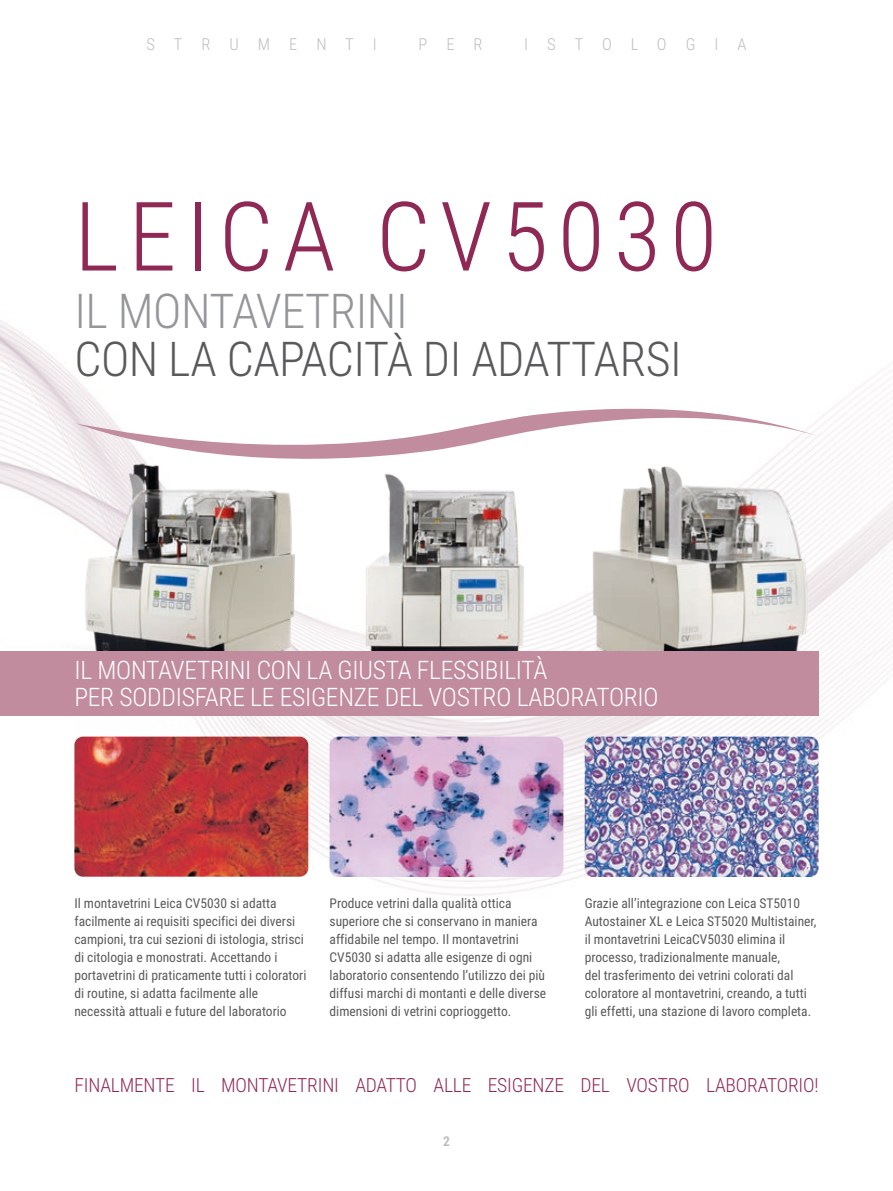
<style>
.page{position:relative;width:893px;height:1191px;background:#fff}
.page>*{position:absolute;margin:0;border:0;box-sizing:border-box;transform-origin:0 0}
.t1{font:300 96px "Roboto Condensed";letter-spacing:.1em;color:#902856}
.t2{font:300 48px "Roboto Condensed";letter-spacing:-.01em;color:#5a5a5c}
.t3{font:300 48px "Roboto Condensed";letter-spacing:-.01em;color:#949699}
.t4{font:300 25.5px/27px "Roboto Condensed";letter-spacing:-.01em;color:#fff}
.t5{font:300 19.5px "Roboto Condensed";letter-spacing:-.01em;color:#902856}
.t6{font:300 16.5px "Roboto Condensed";letter-spacing:1.15em;color:#bcbec0}
.t7{font:13.5px/18px "Roboto Condensed";color:#5a5a5c}
.t8{font:700 13.5px "Roboto Condensed";color:#bcbec0}
</style>
<div class="page">
<img style="left:0;top:320px;width:892px;height:576px">
<img style="left:578px;top:474px;width:237px;height:177px">
<img style="left:65px;top:446px;width:254px;height:205px">
<img style="left:356px;top:474px;width:182px;height:177px">
<img style="left:585px;top:736px;width:234px;height:141px">
<img style="left:74px;top:736px;width:234px;height:140px">
<img style="left:330px;top:736px;width:233px;height:141px">
<div style="left:0;top:651px;width:819px;height:64px;background:#c18c9d"></div>
<svg style="left:74px;top:396px;width:745px;height:78px"></svg>
<p class="t6" style="left:146px;top:32px;width:232px">STRUMENTI</p>
<p class="t6" style="left:418px;top:32px;width:66px">PER</p>
<p class="t6" style="left:524px;top:32px;width:224px">ISTOLOGIA</p>
<h1 class="t1" style="left:74px;top:169px;width:644px">LEICA CV5030</h1>
<h2 class="t3" style="left:74px;top:277px;width:335px">IL MONTAVETRINI</h2>
<h2 class="t2" style="left:74px;top:325px;width:609px">CON LA CAPACITÀ DI ADATTARSI</h2>
<h3 class="t4" style="left:74px;top:655px;width:586px">IL MONTAVETRINI CON LA GIUSTA FLESSIBILITÀ<br>PER SODDISFARE LE ESIGENZE DEL VOSTRO LABORATORIO</h3>
<p class="t7" style="left:74px;top:894px;width:234px">Il montavetrini Leica CV5030 si adatta facilmente ai requisiti specifici dei diversi campioni, tra cui sezioni di istologia, strisci di citologia e monostrati. Accettando i portavetrini di praticamente tutti i coloratori di routine, si adatta facilmente alle necessità attuali e future del laboratorio</p>
<p class="t7" style="left:330px;top:894px;width:218px">Produce vetrini dalla qualità ottica superiore che si conservano in maniera affidabile nel tempo. Il montavetrini CV5030 si adatta alle esigenze di ogni laboratorio consentendo l’utilizzo dei più diffusi marchi di montanti e delle diverse dimensioni di vetrini coprioggetto.</p>
<p class="t7" style="left:585px;top:894px;width:233px">Grazie all’integrazione con Leica ST5010<br>Autostainer XL e Leica ST5020 Multistainer, il montavetrini LeicaCV5030 elimina il processo, tradizionalmente manuale,<br>del trasferimento dei vetrini colorati dal coloratore al montavetrini, creando, a tutti gli effetti, una stazione di lavoro completa.</p>
<h3 class="t5" style="left:74px;top:1071px;width:746px">FINALMENTE IL MONTAVETRINI ADATTO ALLE ESIGENZE DEL VOSTRO LABORATORIO!</h3>
<p class="t8" style="left:443px;top:1132px;width:8px">2</p>
</div>
